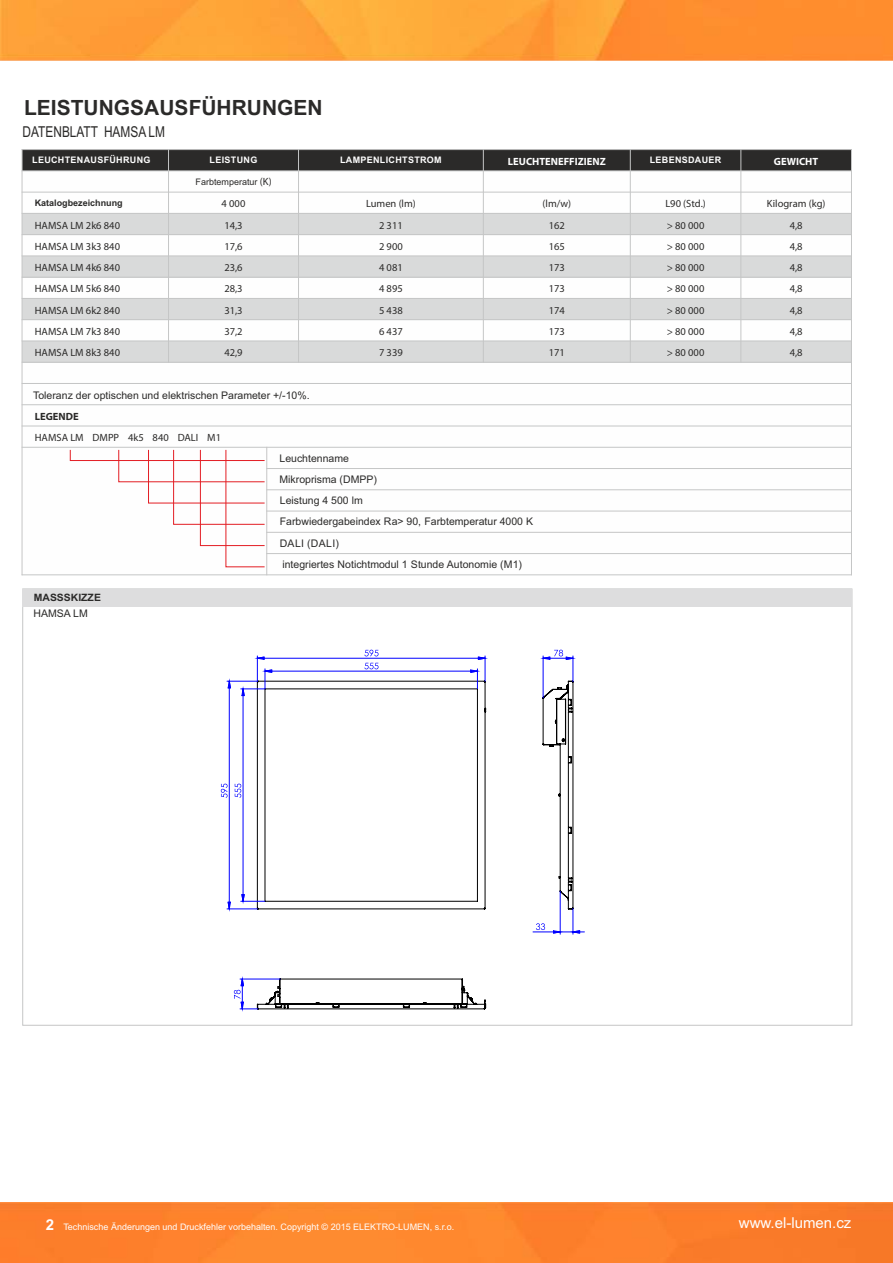
<style>
.page{position:relative;width:893px;height:1263px;background:#fff}
.page>*{position:absolute;margin:0;border:0;box-sizing:border-box;transform-origin:0 0}
.t1{font:700 21px "Arial";color:#2b2a29}
.t2{font:15px "Arial";color:#2b2a29;scale:.79 1}
.t3{font:15px "Arial";color:#fefefe}
.t4{font:10.5px "Myriad Pro";color:#2b2a29}
.t5{font:10.5px/21.3px "Arial";color:#2b2a29}
.t6{font:700 10.5px "Myriad Pro";color:#fefefe}
.t7{font:700 10.5px "Myriad Pro";color:#2b2a29}
.t8{font:700 10.2px "Arial";color:#2b2a29}
.t9{font:9px "Arial";color:#fefefe}
.t10{font:700 9px "Arial";letter-spacing:.035em;color:#fefefe}
.t11{font:700 9px "Arial";color:#2b2a29}
.t12{font:9px "Arial";color:#2b2a29}
.s1{font-family:"Myriad Pro";font-size:10.5px}
.s2{font-weight:700;font-size:15px}
</style>
<div class="page">
<hr style="left:227px;top:909px;width:30px;height:1px;background:#00f">
<svg style="left:533px;top:650px;width:51px;height:284px"></svg>
<svg style="left:234px;top:978px;width:252px;height:31px"></svg>
<svg style="left:221px;top:650px;width:265px;height:259px"></svg>
<div style="left:22px;top:150px;width:147px;height:21px;background:#2b2a29"></div>
<div style="left:169px;top:150px;width:129px;height:21px;background:#2b2a29"></div>
<div style="left:298px;top:150px;width:185px;height:21px;background:#2b2a29"></div>
<div style="left:483px;top:150px;width:147px;height:21px;background:#2b2a29"></div>
<div style="left:630px;top:150px;width:111px;height:21px;background:#2b2a29"></div>
<div style="left:741px;top:150px;width:110px;height:21px;background:#2b2a29"></div>
<div style="left:22px;top:213px;width:147px;height:22px;background:#d9dada"></div>
<div style="left:169px;top:213px;width:129px;height:22px;background:#d9dada"></div>
<div style="left:298px;top:213px;width:185px;height:22px;background:#d9dada"></div>
<div style="left:483px;top:213px;width:147px;height:22px;background:#d9dada"></div>
<div style="left:630px;top:213px;width:111px;height:22px;background:#d9dada"></div>
<div style="left:741px;top:213px;width:110px;height:22px;background:#d9dada"></div>
<div style="left:22px;top:256px;width:147px;height:21px;background:#d9dada"></div>
<div style="left:169px;top:256px;width:129px;height:21px;background:#d9dada"></div>
<div style="left:298px;top:256px;width:185px;height:21px;background:#d9dada"></div>
<div style="left:483px;top:256px;width:147px;height:21px;background:#d9dada"></div>
<div style="left:630px;top:256px;width:111px;height:21px;background:#d9dada"></div>
<div style="left:741px;top:256px;width:110px;height:21px;background:#d9dada"></div>
<div style="left:22px;top:298px;width:147px;height:22px;background:#d9dada"></div>
<div style="left:169px;top:298px;width:129px;height:22px;background:#d9dada"></div>
<div style="left:298px;top:298px;width:185px;height:22px;background:#d9dada"></div>
<div style="left:483px;top:298px;width:147px;height:22px;background:#d9dada"></div>
<div style="left:630px;top:298px;width:111px;height:22px;background:#d9dada"></div>
<div style="left:741px;top:298px;width:110px;height:22px;background:#d9dada"></div>
<div style="left:22px;top:341px;width:147px;height:21px;background:#d9dada"></div>
<div style="left:169px;top:341px;width:129px;height:21px;background:#d9dada"></div>
<div style="left:298px;top:341px;width:185px;height:21px;background:#d9dada"></div>
<div style="left:483px;top:341px;width:147px;height:21px;background:#d9dada"></div>
<div style="left:630px;top:341px;width:111px;height:21px;background:#d9dada"></div>
<div style="left:741px;top:341px;width:110px;height:21px;background:#d9dada"></div>
<hr style="left:22px;top:149px;width:1px;height:426px;background:#c5c6c6">
<hr style="left:168px;top:149px;width:1px;height:214px;background:#c5c6c6">
<hr style="left:266px;top:447px;width:1px;height:128px;background:#c5c6c6">
<hr style="left:298px;top:149px;width:1px;height:214px;background:#c5c6c6">
<hr style="left:483px;top:149px;width:1px;height:214px;background:#c5c6c6">
<hr style="left:630px;top:149px;width:1px;height:214px;background:#c5c6c6">
<hr style="left:740px;top:149px;width:1px;height:214px;background:#c5c6c6">
<hr style="left:851px;top:149px;width:1px;height:426px;background:#c5c6c6">
<hr style="left:22px;top:574px;width:830px;height:1px;background:#c5c6c6">
<hr style="left:266px;top:553px;width:586px;height:1px;background:#c5c6c6">
<hr style="left:266px;top:532px;width:586px;height:1px;background:#c5c6c6">
<hr style="left:266px;top:511px;width:586px;height:1px;background:#c5c6c6">
<hr style="left:266px;top:489px;width:586px;height:1px;background:#c5c6c6">
<hr style="left:266px;top:468px;width:586px;height:1px;background:#c5c6c6">
<hr style="left:22px;top:447px;width:830px;height:1px;background:#c5c6c6">
<hr style="left:22px;top:426px;width:830px;height:1px;background:#c5c6c6">
<hr style="left:22px;top:404px;width:830px;height:1px;background:#c5c6c6">
<hr style="left:22px;top:383px;width:830px;height:1px;background:#c5c6c6">
<hr style="left:22px;top:362px;width:830px;height:1px;background:#c5c6c6">
<hr style="left:22px;top:340px;width:830px;height:1px;background:#c5c6c6">
<hr style="left:22px;top:319px;width:830px;height:1px;background:#c5c6c6">
<hr style="left:22px;top:298px;width:830px;height:1px;background:#c5c6c6">
<hr style="left:22px;top:277px;width:830px;height:1px;background:#c5c6c6">
<hr style="left:22px;top:255px;width:830px;height:1px;background:#c5c6c6">
<hr style="left:22px;top:234px;width:830px;height:1px;background:#c5c6c6">
<hr style="left:22px;top:213px;width:830px;height:1px;background:#c5c6c6">
<hr style="left:22px;top:192px;width:830px;height:1px;background:#c5c6c6">
<hr style="left:22px;top:170px;width:830px;height:1px;background:#c5c6c6">
<hr style="left:22px;top:149px;width:830px;height:1px;background:#c5c6c6">
<svg style="left:70px;top:450px;width:195px;height:117px"></svg>
<img style="left:0;top:1202px;width:893px;height:61px">
<img style="left:0;top:0;width:893px;height:61px">
<div style="left:23px;top:589px;width:829px;height:17px;background:#ddddde"></div>
<h1 class="t1" style="left:24px;top:100px;width:300px">LEISTUNGSAUSFÜHRUNGEN</h1>
<h2 class="t2" style="left:23px;top:126px;width:182px">DATENBLATT HAMSA LM</h2>
<p class="t10" style="left:32px;top:157px;width:120px">LEUCHTENAUSFÜHRUNG</p>
<p class="t10" style="left:210px;top:157px;width:49px">LEISTUNG</p>
<p class="t10" style="left:340px;top:157px;width:103px">LAMPENLICHTSTROM</p>
<p class="t6" style="left:508px;top:157px;width:99px">LEUCHTENEFFIZIENZ</p>
<p class="t10" style="left:650px;top:157px;width:73px">LEBENSDAUER</p>
<p class="t6" style="left:774px;top:157px;width:46px">GEWICHT</p>
<p class="t12" style="left:195px;top:178px;width:78px">Farbtemperatur <span class="s1">(K)</span></p>
<p class="t11" style="left:35px;top:199px;width:90px">Katalogbezeichnung</p>
<p class="t4" style="left:222px;top:199px;width:25px">4 000</p>
<p class="t4" style="left:366px;top:199px;width:51px">Lumen (lm)</p>
<p class="t4" style="left:543px;top:199px;width:30px">(lm/w)</p>
<p class="t4" style="left:665px;top:199px;width:42px">L90 (Std.)</p>
<p class="t4" style="left:767px;top:199px;width:60px">Kilogram (kg)</p>
<p class="t4" style="left:35px;top:221px;width:87px">HAMSA LM 2k6 840</p>
<p class="t4" style="left:224px;top:221px;width:20px">14,3</p>
<p class="t4" style="left:379px;top:221px;width:25px">2 311</p>
<p class="t4" style="left:549px;top:221px;width:18px">162</p>
<p class="t4" style="left:667px;top:221px;width:39px">&gt; 80 000</p>
<p class="t4" style="left:790px;top:221px;width:14px">4,8</p>
<p class="t4" style="left:35px;top:242px;width:87px">HAMSA LM 3k3 840</p>
<p class="t4" style="left:224px;top:242px;width:20px">17,6</p>
<p class="t4" style="left:379px;top:242px;width:25px">2 900</p>
<p class="t4" style="left:549px;top:242px;width:18px">165</p>
<p class="t4" style="left:667px;top:242px;width:39px">&gt; 80 000</p>
<p class="t4" style="left:790px;top:242px;width:14px">4,8</p>
<p class="t4" style="left:35px;top:263px;width:87px">HAMSA LM 4k6 840</p>
<p class="t4" style="left:224px;top:263px;width:20px">23,6</p>
<p class="t4" style="left:379px;top:263px;width:25px">4 081</p>
<p class="t4" style="left:549px;top:263px;width:18px">173</p>
<p class="t4" style="left:667px;top:263px;width:39px">&gt; 80 000</p>
<p class="t4" style="left:790px;top:263px;width:14px">4,8</p>
<p class="t4" style="left:35px;top:284px;width:87px">HAMSA LM 5k6 840</p>
<p class="t4" style="left:224px;top:284px;width:20px">28,3</p>
<p class="t4" style="left:379px;top:284px;width:25px">4 895</p>
<p class="t4" style="left:549px;top:284px;width:18px">173</p>
<p class="t4" style="left:667px;top:284px;width:39px">&gt; 80 000</p>
<p class="t4" style="left:790px;top:284px;width:14px">4,8</p>
<p class="t4" style="left:35px;top:306px;width:87px">HAMSA LM 6k2 840</p>
<p class="t4" style="left:224px;top:306px;width:20px">31,3</p>
<p class="t4" style="left:379px;top:306px;width:25px">5 438</p>
<p class="t4" style="left:549px;top:306px;width:18px">174</p>
<p class="t4" style="left:667px;top:306px;width:39px">&gt; 80 000</p>
<p class="t4" style="left:790px;top:306px;width:14px">4,8</p>
<p class="t4" style="left:35px;top:327px;width:87px">HAMSA LM 7k3 840</p>
<p class="t4" style="left:224px;top:327px;width:20px">37,2</p>
<p class="t4" style="left:379px;top:327px;width:25px">6 437</p>
<p class="t4" style="left:549px;top:327px;width:18px">173</p>
<p class="t4" style="left:667px;top:327px;width:39px">&gt; 80 000</p>
<p class="t4" style="left:790px;top:327px;width:14px">4,8</p>
<p class="t4" style="left:35px;top:348px;width:87px">HAMSA LM 8k3 840</p>
<p class="t4" style="left:224px;top:348px;width:20px">42,9</p>
<p class="t4" style="left:379px;top:348px;width:25px">7 339</p>
<p class="t4" style="left:549px;top:348px;width:18px">171</p>
<p class="t4" style="left:667px;top:348px;width:39px">&gt; 80 000</p>
<p class="t4" style="left:790px;top:348px;width:14px">4,8</p>
<p class="t5" style="left:33px;top:386px;width:278px">Toleranz der optischen und elektrischen Parameter +/-10%.</p>
<p class="t7" style="left:35px;top:412px;width:45px">LEGENDE</p>
<p class="t4" style="left:35px;top:433px;width:188px">HAMSA LM DMPP 4k5 840 DALI M1</p>
<p class="t8" style="left:34px;top:594px;width:69px">MASSSKIZZE</p>
<p class="t5" style="left:34px;top:604px;width:56px">HAMSA LM</p>
<p class="t5" style="left:280px;top:448px;width:255px">Leuchtenname<br>Mikroprisma (DMPP)<br>Leistung 4 500 lm<br>Farbwiedergabeindex Ra&gt; 90, Farbtemperatur 4000 K<br>DALI (DALI)<br>integriertes Notichtmodul 1 Stunde Autonomie (M1)</p>
<p class="t9" style="left:46px;top:1224px;width:410px"><span class="s2">2</span> Technische Änderungen und Druckfehler vorbehalten. Copyright © 2015 ELEKTRO-LUMEN, s.r.o.</p>
<h2 class="t3" style="left:739px;top:1217px;width:114px">www.el-lumen.cz</h2>
</div>
